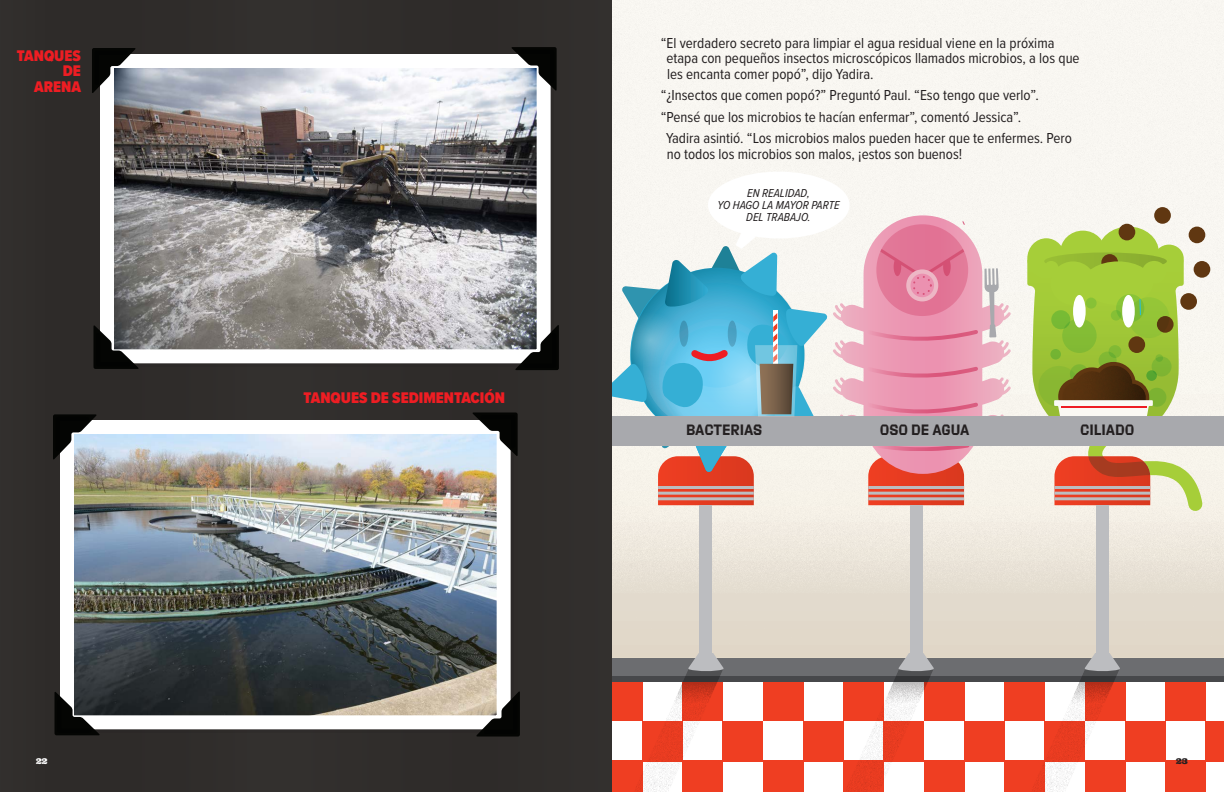
<style>
.page{position:relative;width:1224px;height:792px;background:#fff}
.page>*{position:absolute;margin:0;border:0;box-sizing:border-box;transform-origin:0 0}
.running_text{font:900 16px/15.5px "Proxima Nova Cond";color:#ee1d23;text-align:right}
.running_text-2{font:15px/15.5px "Proxima Nova Cond";color:#231f20}
.running_text-3{font:15px "Export";color:#231f20}
.running_text-4{font:italic 12px/12px "Proxima Nova Cond";color:#231f20;text-align:center}
.t1{font:8px "Ultra";color:#231f20}
.t2{font:8px "Ultra";color:#fff}
</style>
<div class="page">
<div style="left:0;top:0;width:612px;height:792px;background:#302d2b"></div>
<div style="left:723px;top:721px;width:40px;height:40px;background:#ef3e22"></div>
<div style="left:764px;top:681px;width:40px;height:40px;background:#ef3e22"></div>
<div style="left:964px;top:721px;width:40px;height:40px;background:#ef3e22"></div>
<div style="left:1125px;top:721px;width:40px;height:40px;background:#ef3e22"></div>
<div style="left:1165px;top:681px;width:40px;height:40px;background:#ef3e22"></div>
<div style="left:764px;top:761px;width:40px;height:31px;background:#ef3e22"></div>
<div style="left:1165px;top:761px;width:40px;height:31px;background:#ef3e22"></div>
<div style="left:1205px;top:721px;width:19px;height:40px;background:#ef3e22"></div>
<img style="left:612px;top:0;width:612px;height:694px">
<img style="left:612px;top:633px;width:147px;height:159px">
<img style="left:804px;top:633px;width:165px;height:159px">
<img style="left:990px;top:633px;width:166px;height:159px">
<svg style="left:612px;top:676px;width:612px;height:5px;background:#434447"></svg>
<div style="left:1027px;top:238px;width:38px;height:41px;background:#a6ce39;border-radius:50%"></div>
<div style="left:1154px;top:245px;width:30px;height:27px;background:#a6ce39;border-radius:50%"></div>
<div style="left:1098px;top:227px;width:61px;height:51px;background:#a6ce39;border-radius:50%"></div>
<div style="left:1060px;top:231px;width:46px;height:43px;background:#a6ce39;border-radius:50%"></div>
<div style="left:1119px;top:224px;width:16px;height:16px;background:#603711;border-radius:50%"></div>
<div style="left:1154px;top:207px;width:17px;height:17px;background:#603711;border-radius:50%"></div>
<div style="left:1189px;top:227px;width:16px;height:16px;background:#603711;border-radius:50%"></div>
<div style="left:1194px;top:261px;width:16px;height:17px;background:#603711;border-radius:50%"></div>
<div style="left:700px;top:505px;width:12px;height:148px;background:#bcbdc0"></div>
<svg style="left:688px;top:653px;width:36px;height:19px"></svg>
<svg style="left:868px;top:474px;width:96px;height:31px;background:#e23f25"></svg>
<hr style="left:868px;top:486px;width:96px;height:3px;background:#bcbdc0">
<hr style="left:868px;top:492px;width:96px;height:3px;background:#bcbdc0">
<hr style="left:868px;top:497px;width:96px;height:3px;background:#bcbdc0">
<div style="left:910px;top:505px;width:12px;height:148px;background:#bcbdc0"></div>
<svg style="left:898px;top:653px;width:36px;height:19px"></svg>
<div style="left:1096px;top:505px;width:13px;height:148px;background:#bcbdc0"></div>
<svg style="left:1085px;top:653px;width:35px;height:19px"></svg>
<svg style="left:833px;top:215px;width:178px;height:259px"></svg>
<div style="left:876px;top:224px;width:92px;height:92px;background:#e17496;border-radius:50%"></div>
<svg style="left:929px;top:249px;width:35px;height:27px"></svg>
<svg style="left:880px;top:249px;width:35px;height:27px"></svg>
<svg style="left:866px;top:330px;width:112px;height:11px"></svg>
<svg style="left:866px;top:367px;width:112px;height:11px"></svg>
<svg style="left:866px;top:403px;width:112px;height:10px"></svg>
<svg style="left:875px;top:446px;width:95px;height:4px"></svg>
<div style="left:906px;top:269px;width:32px;height:32px;background:#edb7c5;border-radius:50%"></div>
<div style="left:911px;top:274px;width:23px;height:23px;background:#eb91b0;border-radius:50%"></div>
<div style="left:913px;top:276px;width:19px;height:19px;border:2px dashed #eb91b0;border-radius:50%"></div>
<svg style="left:985px;top:268px;width:14px;height:69px"></svg>
<svg style="left:1027px;top:252px;width:175px;height:259px"></svg>
<hr style="left:1061px;top:407px;width:85px;height:1px;background:#ee1d23">
<div style="left:612px;top:416px;width:612px;height:30px;background:#a8a9ad"></div>
<div style="left:708px;top:172px;width:142px;height:66px;background:#fff;border-radius:50%"></div>
<svg style="left:612px;top:228px;width:216px;height:277px"></svg>
<svg style="left:93px;top:54px;width:458px;height:314px;background:#9f9d9e"></svg>
<img style="left:54px;top:420px;width:457px;height:316px">
<svg style="left:92px;top:48px;width:44px;height:45px;background:#53575b"></svg>
<svg style="left:511px;top:47px;width:46px;height:44px;background:#6c7074"></svg>
<svg style="left:515px;top:325px;width:44px;height:45px;background:#515354"></svg>
<svg style="left:94px;top:325px;width:45px;height:44px;background:#4c4d4d"></svg>
<svg style="left:53px;top:414px;width:44px;height:46px;background:#6c7276"></svg>
<svg style="left:472px;top:413px;width:46px;height:43px;background:#70777c"></svg>
<svg style="left:476px;top:691px;width:44px;height:46px;background:#706d66"></svg>
<svg style="left:55px;top:691px;width:45px;height:44px"></svg>
<p class="running_text" style="left:17px;top:47px;width:66px">TANQUES<br>DE<br>ARENA</p>
<p class="t2" style="left:36px;top:756px;width:13px">22</p>
<p class="running_text" style="left:304px;top:390px;width:203px">TANQUES DE SEDIMENTACIÓN</p>
<p class="running_text-2" style="left:666px;top:34px;width:415px;text-indent:-6px">“El verdadero secreto para limpiar el agua residual viene en la próxima etapa con pequeños insectos microscópicos llamados microbios, a los que les encanta comer popó”, dijo Yadira.</p>
<p class="running_text-2" style="left:661px;top:87px;width:379px">“¿Insectos que comen popó?” Preguntó Paul. “Eso tengo que verlo”.</p>
<p class="running_text-2" style="left:661px;top:108px;width:362px">“Pensé que los microbios te hacían enfermar”, comentó Jessica”.</p>
<p class="running_text-2" style="left:666px;top:130px;width:408px">Yadira asintió. “Los microbios malos pueden hacer que te enfermes. Pero no todos los microbios son malos, ¡estos son buenos!</p>
<p class="running_text-4" style="left:717px;top:186px;width:124px">EN REALIDAD,<br>YO HAGO LA MAYOR PARTE<br>DEL TRABAJO.</p>
<p class="running_text-3" style="left:686px;top:421px;width:78px">BACTERIAS</p>
<p class="running_text-3" style="left:880px;top:421px;width:91px">OSO DE AGUA</p>
<p class="running_text-3" style="left:1080px;top:421px;width:56px">CILIADO</p>
<p class="t1" style="left:1176px;top:756px;width:13px">23</p>
</div>
